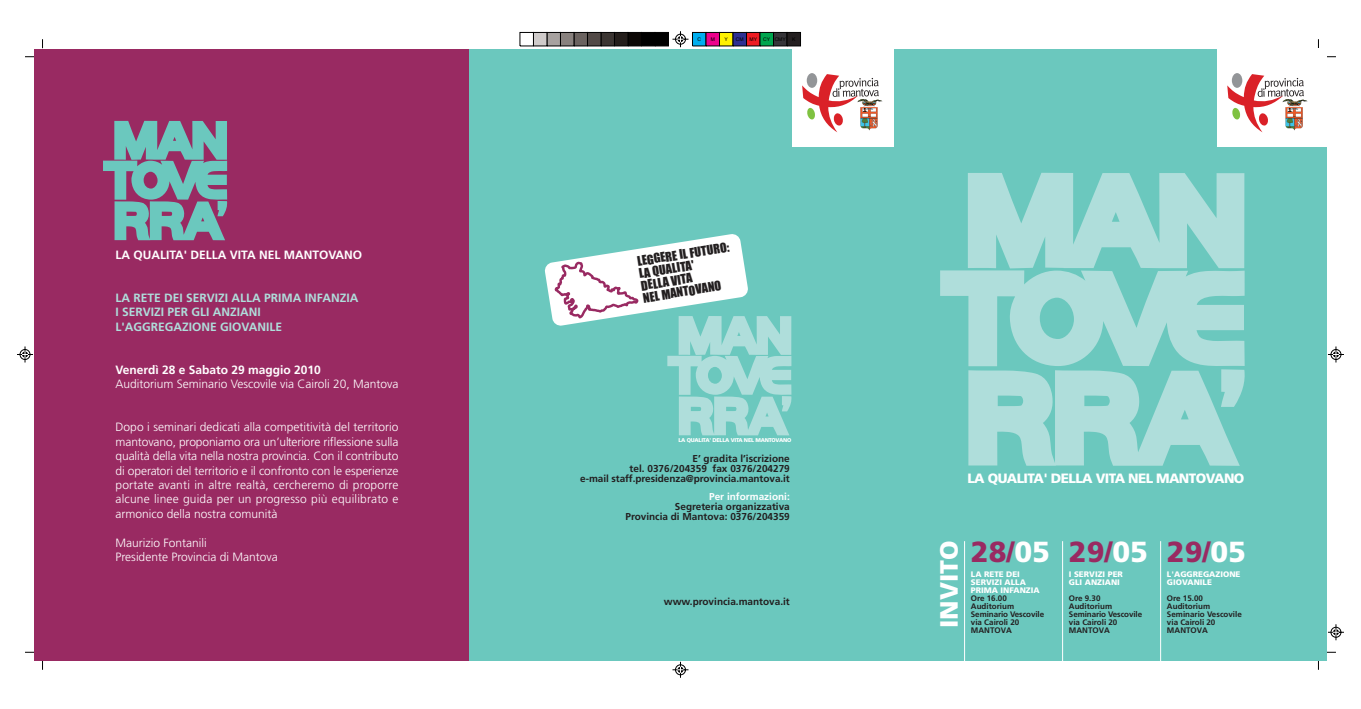
<style>
.page{position:relative;width:1361px;height:709px;background:#fff}
.page>*{position:absolute;margin:0;border:0;box-sizing:border-box;transform-origin:0 0}
.t1{font:900 29px "Frutiger LT Std";color:#992a62}
.t2{font:900 25px "Frutiger LT Std";color:#fff}
.t3{font:900 13.5px "Frutiger LT Std";letter-spacing:-.045em;color:#fff}
.t4{font:12.4px/12.4px "Impact";color:#231f20}
.t5{font:300 12px/14.4px "Frutiger";color:#fff;text-align:justify}
.t6{font:700 12px/14.4px "Frutiger";color:#afdedb}
.t7{font:700 12px "Frutiger";color:#fff}
.t8{font:700 10px/9.9px "Frutiger";color:#231f20;text-align:right}
.t9{font:700 10px "Frutiger";color:#fff}
.t10{font:700 8px/8px "Frutiger";color:#231f20}
.t11{font:900 8px/8px "Frutiger LT Std";color:#fff}
.t12{font:900 5.5px "Frutiger LT Std";letter-spacing:-.045em;color:#fff}
.t13{font:5px "Helvetica";color:#000}
.s1{color:#fff}
</style>
<div class="page">
<svg style="left:672px;top:31px;width:16px;height:16px"></svg>
<svg style="left:672px;top:661px;width:16px;height:16px"></svg>
<svg style="left:17px;top:346px;width:16px;height:16px"></svg>
<svg style="left:1328px;top:346px;width:16px;height:16px"></svg>
<svg style="left:1328px;top:624px;width:16px;height:16px"></svg>
<div style="left:655px;top:32px;width:13px;height:14px;background:#000"></div>
<div style="left:641px;top:32px;width:14px;height:14px;background:#000"></div>
<div style="left:628px;top:32px;width:13px;height:14px;background:#0c0806"></div>
<div style="left:614px;top:32px;width:14px;height:14px;background:#241e1b;border:1px solid #000"></div>
<div style="left:601px;top:32px;width:13px;height:14px;background:#3b3532;border:1px solid #000"></div>
<div style="left:587px;top:32px;width:14px;height:14px;background:#524a47;border:1px solid #000"></div>
<div style="left:574px;top:32px;width:13px;height:14px;background:#6b6360;border:1px solid #000"></div>
<div style="left:560px;top:32px;width:14px;height:14px;background:#88817e;border:1px solid #000"></div>
<div style="left:547px;top:32px;width:13px;height:14px;background:#a7a2a0;border:1px solid #000"></div>
<div style="left:533px;top:32px;width:14px;height:14px;background:#cfcbca;border:1px solid #000"></div>
<div style="left:520px;top:32px;width:13px;height:14px;background:#fff;border:1px solid #000"></div>
<div style="left:692px;top:32px;width:14px;height:14px;background:#00aeef;border:1px solid #000"></div>
<div style="left:706px;top:32px;width:13px;height:14px;background:#ed028c;border:1px solid #000"></div>
<div style="left:719px;top:32px;width:14px;height:14px;background:#fff101;border:1px solid #000"></div>
<div style="left:733px;top:32px;width:13px;height:14px;background:#2e3092;border:1px solid #000"></div>
<div style="left:746px;top:32px;width:14px;height:14px;background:#ee1d23;border:1px solid #000"></div>
<div style="left:760px;top:32px;width:13px;height:14px;background:#00a54f;border:1px solid #000"></div>
<div style="left:773px;top:32px;width:14px;height:14px;background:#363539;border:1px solid #000"></div>
<div style="left:787px;top:32px;width:13px;height:14px;background:#231f20;border:1px solid #000"></div>
<div style="left:34px;top:49px;width:1293px;height:611px;background:#6bc8be"></div>
<div style="left:34px;top:49px;width:434px;height:611px;background:#992a62"></div>
<hr style="left:1160px;top:541px;width:1px;height:119px;background:#fff">
<hr style="left:1062px;top:541px;width:1px;height:119px;background:#fff">
<hr style="left:964px;top:541px;width:1px;height:119px;background:#fff">
<svg style="left:940px;top:173px;width:305px;height:293px;fill:#afdedb"></svg>
<svg style="left:103px;top:121px;width:125px;height:119px"></svg>
<div style="left:1217px;top:48px;width:110px;height:98px;background:#fff"></div>
<svg style="left:1227px;top:74px;width:77px;height:58px"></svg>
<div style="left:1232px;top:73px;width:10px;height:15px;background:#939598;border-radius:50%"></div>
<div style="left:792px;top:49px;width:101px;height:97px;background:#fff"></div>
<svg style="left:802px;top:74px;width:77px;height:58px"></svg>
<div style="left:807px;top:73px;width:10px;height:15px;background:#939598;border-radius:50%"></div>
<svg style="left:544px;top:234px;width:248px;height:201px"></svg>
<p class="t7" style="left:116px;top:249px;width:248px">LA QUALITA' DELLA VITA NEL MANTOVANO</p>
<p class="t6" style="left:116px;top:291px;width:244px">LA RETE DEI SERVIZI ALLA PRIMA INFANZIA<br>I SERVIZI PER GLI ANZIANI<br>L'AGGREGAZIONE GIOVANILE</p>
<p class="t7" style="left:116px;top:365px;width:207px">Venerdì 28 e Sabato 29 maggio 2010</p>
<p class="t5" style="left:116px;top:378px;width:284px">Auditorium Seminario Vescovile via Cairoli 20, Mantova</p>
<p class="t5" style="left:116px;top:421px;width:284px">Dopo i seminari dedicati alla competitività del territorio mantovano, proponiamo ora un’ulteriore riflessione sulla qualità della vita nella nostra provincia. Con il contributo di operatori del territorio e il confronto con le esperienze portate avanti in altre realtà, cercheremo di proporre alcune linee guida per un progresso più equilibrato e armonico della nostra comunità</p>
<p class="t5" style="left:116px;top:536px;width:164px">Maurizio Fontanili<br>Presidente Provincia di Mantova</p>
<p class="t13" style="left:697px;top:37px;width:5px">C</p>
<p class="t13" style="left:710px;top:37px;width:6px">M</p>
<p class="t13" style="left:724px;top:37px;width:5px">Y</p>
<p class="t13" style="left:736px;top:37px;width:23px">CM MY</p>
<p class="t13" style="left:763px;top:37px;width:24px">CY CMY</p>
<p class="t4" style="left:636px;top:256px;width:95px;rotate:-9deg">LEGGERE IL FUTURO:<br>LA QUALITA'<br>DELLA VITA<br>NEL MANTOVANO</p>
<p class="t12" style="left:678px;top:437px;width:114px">LA QUALITA' DELLA VITA NEL MANTOVANO</p>
<p class="t8" style="left:580px;top:454px;width:211px">E’ gradita l’iscrizione<br>tel. 0376/204359 fax 0376/204279<br>e-mail staff.presidenza@provincia.mantova.it</p>
<p class="t9" style="left:709px;top:492px;width:82px">Per informazioni:</p>
<p class="t8" style="left:625px;top:502px;width:166px">Segreteria organizzativa<br>Provincia di Mantova: 0376/204359</p>
<p class="t8" style="left:664px;top:597px;width:127px">www.provincia.mantova.it</p>
<p class="t3" style="left:967px;top:470px;width:279px">LA QUALITA' DELLA VITA NEL MANTOVANO</p>
<h2 class="t2" style="left:934px;top:628px;width:89px;rotate:-90deg">INVITO</h2>
<h1 class="t1" style="left:1167px;top:534px;width:81px">29/<span class="s1">05</span></h1>
<h1 class="t1" style="left:971px;top:534px;width:81px">28/<span class="s1">05</span></h1>
<p class="t11" style="left:971px;top:570px;width:70px">LA RETE DEI<br>SERVIZI ALLA<br>PRIMA INFANZIA</p>
<p class="t10" style="left:971px;top:595px;width:75px">Ore 16.00<br>Auditorium<br>Seminario Vescovile via Cairoli 20<br>MANTOVA</p>
<h1 class="t1" style="left:1069px;top:534px;width:81px">29/<span class="s1">05</span></h1>
<p class="t11" style="left:1069px;top:570px;width:55px">I SERVIZI PER<br>GLI ANZIANI</p>
<p class="t10" style="left:1069px;top:595px;width:75px">Ore 9.30<br>Auditorium<br>Seminario Vescovile via Cairoli 20<br>MANTOVA</p>
<p class="t11" style="left:1167px;top:570px;width:75px">L'AGGREGAZIONE<br>GIOVANILE</p>
<p class="t10" style="left:1167px;top:595px;width:76px">Ore 15.00<br>Auditorium<br>Seminario Vescovile via Cairoli 20<br>MANTOVA</p>
</div>
